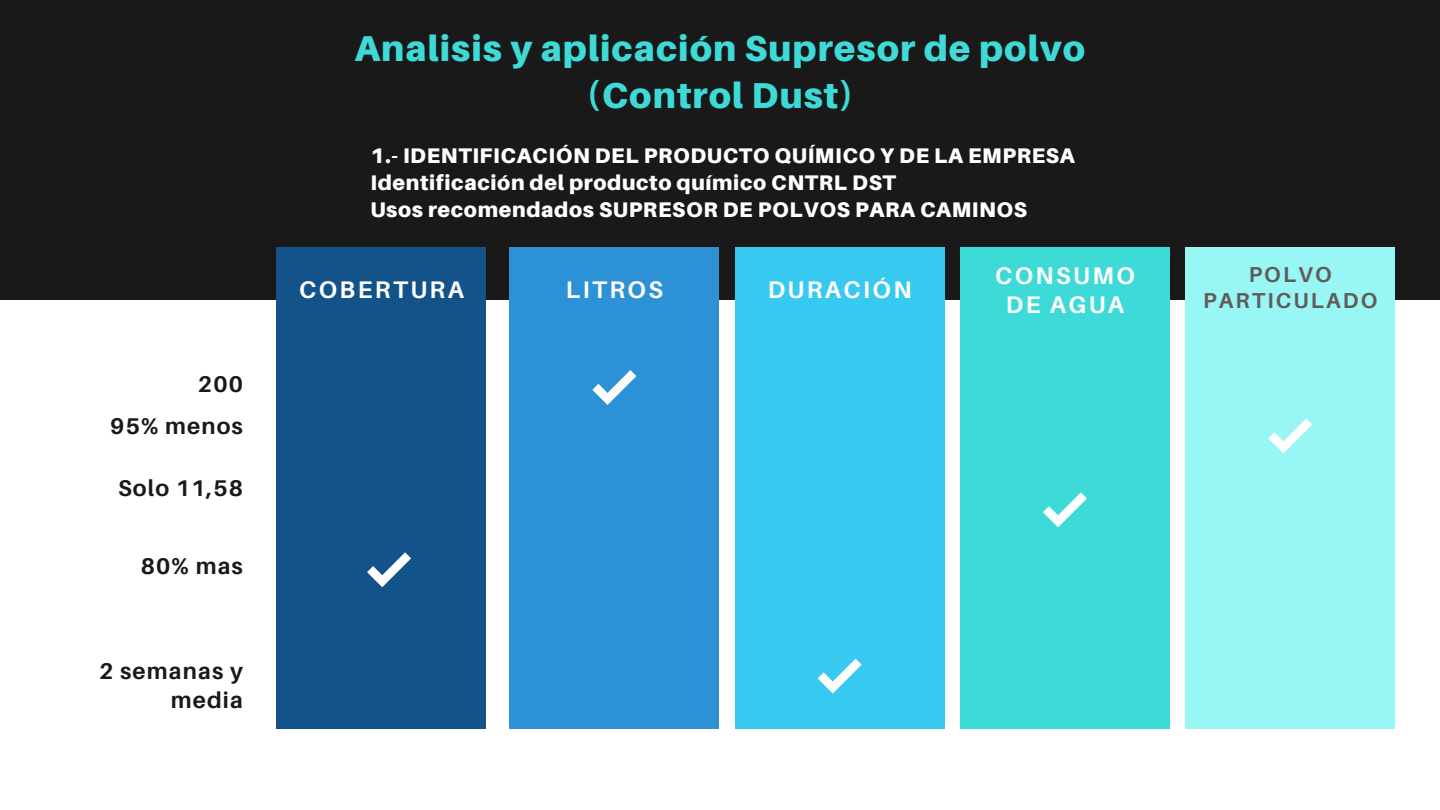
<style>
.page{position:relative;width:1440px;height:810px;background:#fff}
.page>*{position:absolute;margin:0;border:0;box-sizing:border-box;transform-origin:0 0}
.t1{font:900 36px/46.5px "Aileron";letter-spacing:.03em;color:#3edad8;text-align:center}
.t2{font:700 24px/28.5px "Aileron";letter-spacing:.1em;color:#fff;text-align:center}
.t3{font:700 22.8px/29.2px "Aileron";letter-spacing:.05em;color:#191919;text-align:right}
.t4{font:700 21.6px/25.7px "Aileron";letter-spacing:.1em;color:#605c5c;text-align:center}
.t5{font:900 21.2px "Aileron";letter-spacing:.03em;color:#fff}
</style>
<div class="page">
<div style="left:0;top:0;width:1440px;height:300px;background:#191919"></div>
<div style="left:509px;top:247px;width:210px;height:482px;background:#2c92d5"></div>
<div style="left:735px;top:247px;width:210px;height:482px;background:#37c9ef"></div>
<div style="left:960px;top:247px;width:210px;height:482px;background:#3edad8"></div>
<div style="left:276px;top:247px;width:210px;height:482px;background:#13538a"></div>
<svg style="left:818px;top:659px;width:44px;height:35px"></svg>
<svg style="left:367px;top:552px;width:44px;height:35px"></svg>
<svg style="left:1043px;top:492px;width:44px;height:35px"></svg>
<svg style="left:592px;top:370px;width:44px;height:35px"></svg>
<div style="left:1185px;top:247px;width:210px;height:482px;background:#98f6f5"></div>
<svg style="left:1268px;top:419px;width:44px;height:34px"></svg>
<p class="t3" style="left:198px;top:369px;width:46px">200</p>
<p class="t3" style="left:110px;top:411px;width:134px">95% menos</p>
<p class="t3" style="left:118px;top:473px;width:126px">Solo 11,58</p>
<p class="t3" style="left:141px;top:551px;width:104px">80% mas</p>
<p class="t3" style="left:99px;top:656px;width:145px">2 semanas y media</p>
<p class="t1" style="left:355px;top:24px;width:732px">Analisis y aplicación Supresor de polvo (Control Dust)</p>
<p class="t5" style="left:370px;top:142px;width:706px">1.- IDENTIFICACIÓN DEL PRODUCTO QUÍMICO Y DE LA EMPRESA</p>
<p class="t5" style="left:370px;top:169px;width:527px">Identificación del producto químico CNTRL DST</p>
<p class="t5" style="left:370px;top:196px;width:658px">Usos recomendados SUPRESOR DE POLVOS PARA CAMINOS</p>
<p class="t2" style="left:299px;top:275px;width:166px">COBERTURA</p>
<p class="t2" style="left:566px;top:275px;width:99px">LITROS</p>
<p class="t2" style="left:768px;top:275px;width:145px">DURACIÓN</p>
<p class="t2" style="left:995px;top:261px;width:141px">CONSUMO<br>DE AGUA</p>
<p class="t4" style="left:1203px;top:262px;width:176px">POLVO<br>PARTICULADO</p>
</div>
